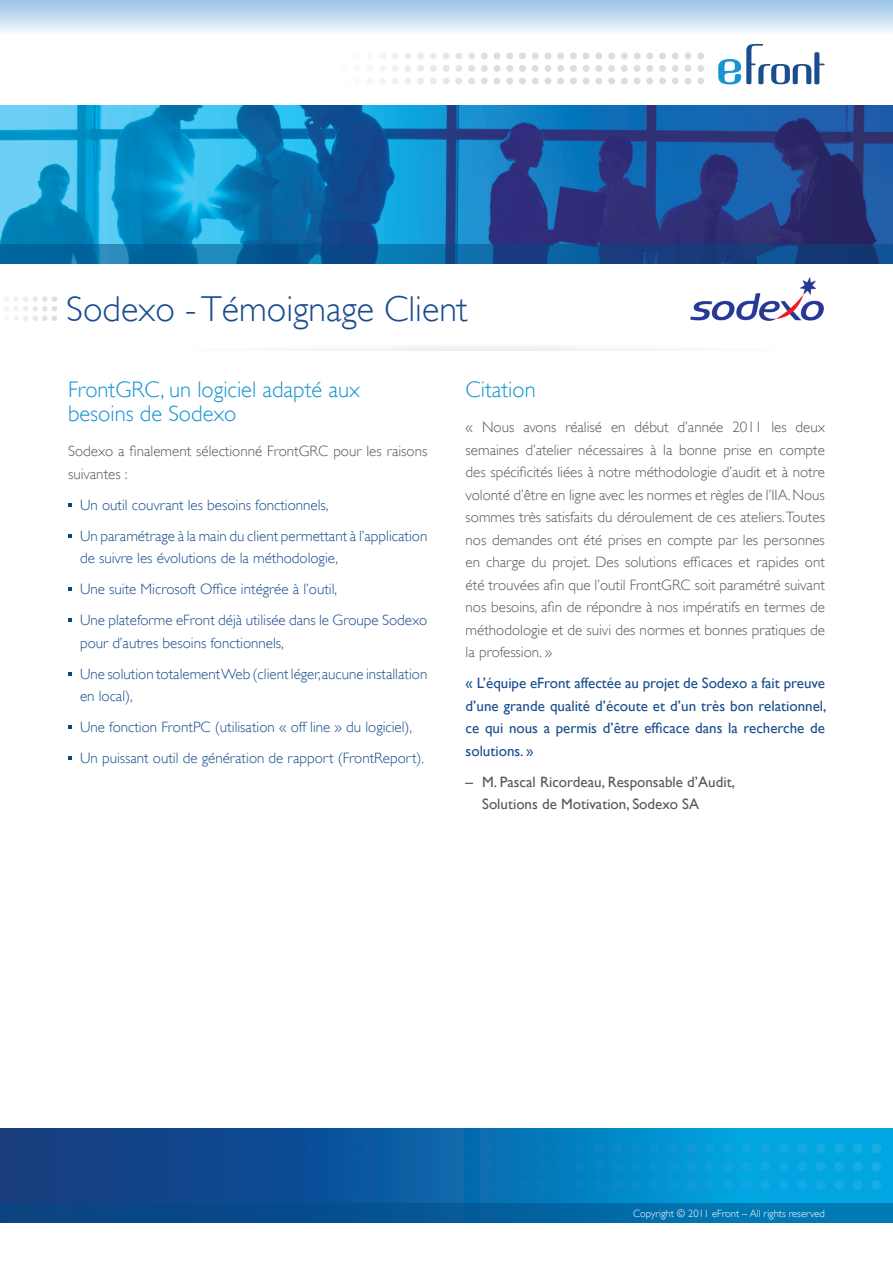
<style>
.page{position:relative;width:893px;height:1263px;background:#fff}
.page>*{position:absolute;margin:0;border:0;box-sizing:border-box;transform-origin:0 0}
.t1{font:300 36px "Gill Sans";color:#1a4d8e}
.t2{font:300 22.5px/24px "Gill Sans";color:#1694d3}
.t3{font:300 15px/22.5px "Gill Sans";color:#57585a}
.t4{font:300 15px/31px "Gill Sans";color:#1a4d8e}
.t5{font:15px/22.5px "Gill Sans";color:#1a4d8e;text-align:justify}
.t6{font:15px/22.5px "Gill Sans";color:#57585a}
.t7{font:300 10.5px "Gill Sans";color:#fff}
</style>
<div class="page">
<img style="left:0;top:105px;width:893px;height:139px">
<div style="left:0;top:0;width:893px;height:42px;background:linear-gradient(to bottom,#9ac3e7,#fff)"></div>
<svg style="left:718px;top:44px;width:107px;height:40px"></svg>
<svg style="left:0;top:244px;width:893px;height:20px;background:#0f5693"></svg>
<div style="left:89px;top:344px;width:791px;height:32px;background:#f8f8f8;border-radius:50%"></div>
<div style="left:104px;top:351px;width:762px;height:32px;background:#fff"></div>
<svg style="left:8px;top:296px;width:49px;height:25px"></svg>
<svg style="left:68px;top:503px;width:4px;height:4px"></svg>
<svg style="left:68px;top:534px;width:4px;height:4px"></svg>
<svg style="left:68px;top:587px;width:4px;height:4px"></svg>
<svg style="left:68px;top:618px;width:4px;height:4px"></svg>
<svg style="left:68px;top:672px;width:4px;height:4px"></svg>
<svg style="left:68px;top:725px;width:4px;height:4px"></svg>
<svg style="left:68px;top:756px;width:4px;height:4px"></svg>
<img style="left:690px;top:277px;width:134px;height:44px">
<svg style="left:379px;top:53px;width:58px;height:31px"></svg>
<svg style="left:0;top:1128px;width:893px;height:75px;background:#0970b1"></svg>
<div style="left:0;top:1203px;width:893px;height:19px;background:linear-gradient(to right,#0b3b7b,#007eb9)"></div>
<svg style="left:298px;top:1143px;width:195px;height:47px;background:#0a5da2"></svg>
<h1 class="t1" style="left:66px;top:288px;width:403px">Sodexo - Témoignage Client</h1>
<h2 class="t2" style="left:68px;top:377px;width:293px">FrontGRC, un logiciel adapté aux besoins de Sodexo</h2>
<p class="t3" style="left:68px;top:440px;width:361px">Sodexo a finalement sélectionné FrontGRC pour les raisons suivantes :</p>
<p class="t4" style="left:80px;top:489px;width:349px">Un outil couvrant les besoins fonctionnels,<br>Un paramétrage à la main du client permettant à l’application</p>
<p class="t4" style="left:80px;top:542px;width:349px">de suivre les évolutions de la méthodologie,<br>Une suite Microsoft Office intégrée à l’outil,<br>Une plateforme eFront déjà utilisée dans le Groupe Sodexo</p>
<p class="t4" style="left:80px;top:627px;width:349px">pour d’autres besoins fonctionnels,<br>Une solution totalement Web (client léger, aucune installation</p>
<p class="t4" style="left:80px;top:680px;width:346px">en local),<br>Une fonction FrontPC (utilisation « off line » du logiciel),<br>Un puissant outil de génération de rapport (FrontReport).</p>
<h2 class="t2" style="left:466px;top:377px;width:72px">Citation</h2>
<p class="t3" style="left:466px;top:416px;width:361px;text-align:justify">« Nous avons réalisé en début d’année 2011 les deux semaines d’atelier nécessaires à la bonne prise en compte des spécificités liées à notre méthodologie d’audit et à notre volonté d’être en ligne avec les normes et règles de l’IIA. Nous sommes très satisfaits du déroulement de ces ateliers. Toutes nos demandes ont été prises en compte par les personnes en charge du projet. Des solutions efficaces et rapides ont été trouvées afin que l’outil FrontGRC soit paramétré suivant nos besoins, afin de répondre à nos impératifs en termes de méthodologie et de suivi des normes et bonnes pratiques de la profession. »</p>
<p class="t5" style="left:466px;top:672px;width:362px">« L’équipe eFront affectée au projet de Sodexo a fait preuve d’une grande qualité d’écoute et d’un très bon relationnel, ce qui nous a permis d’être efficace dans la recherche de solutions. »</p>
<p class="t6" style="left:482px;top:771px;width:254px;text-indent:-17px">– M. Pascal Ricordeau, Responsable d’Audit,<br>Solutions de Motivation, Sodexo SA</p>
<p class="t7" style="left:633px;top:1207px;width:193px">Copyright © 2011 eFront – All rights reserved</p>
</div>
